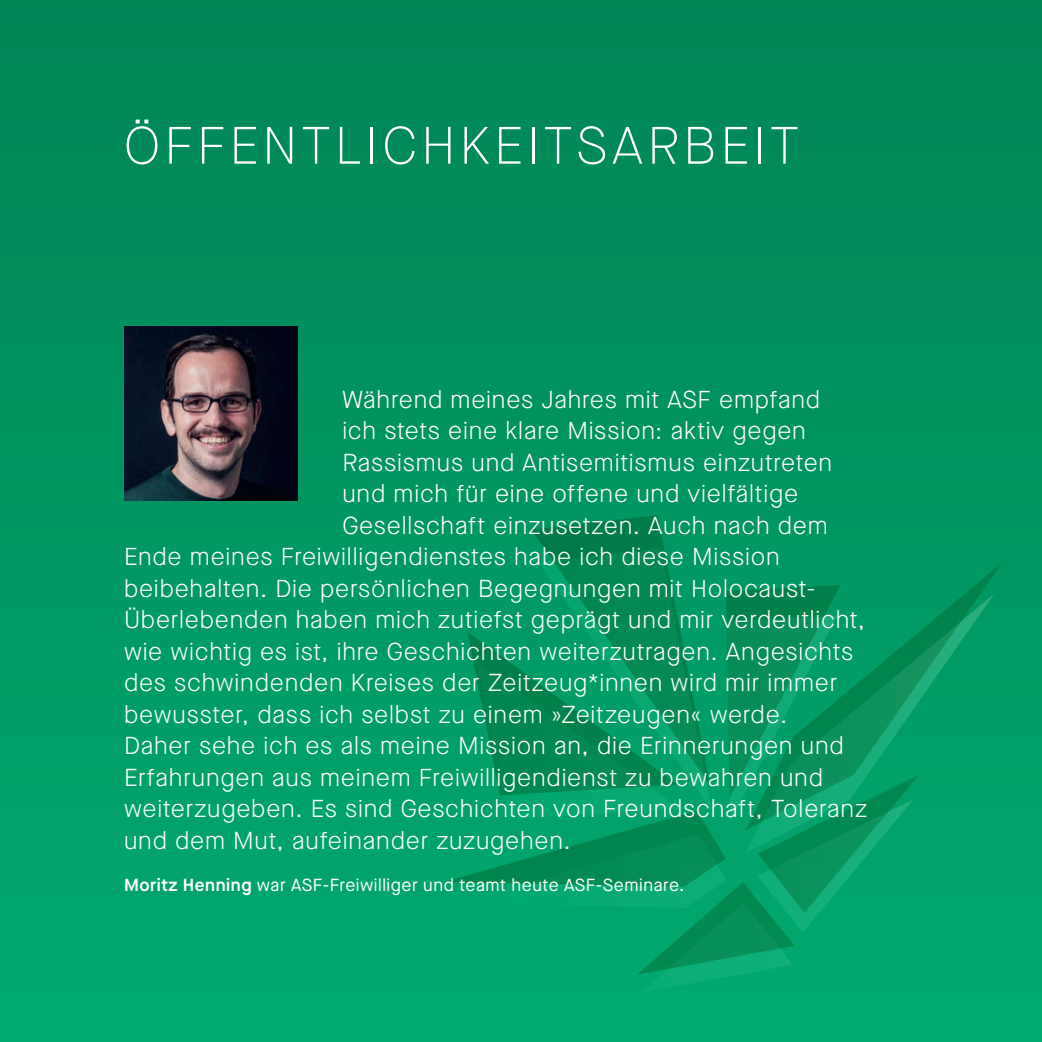
<style>
.page{position:relative;width:1042px;height:1042px;background:#fff}
.page>*{position:absolute;margin:0;border:0;box-sizing:border-box;transform-origin:0 0}
.t1{font:100 52.5px "Maison Neue";letter-spacing:.075em;color:#fff}
.t2{font:300 24.5px "Maison Neue";letter-spacing:.03em;color:#fff}
.t3{font:17.5px "Maison Neue";letter-spacing:.03em;color:#fff}
.s1{font-weight:600}
</style>
<div class="page">
<div style="left:0;top:0;width:1042px;height:1042px;background:linear-gradient(to bottom,#008454,#00aa6e)"></div>
<div style="left:454px;top:974px;width:540px;height:18px;background:#00a86d"></div>
<svg style="left:444px;top:515px;width:558px;height:459px;background:#029861"></svg>
<img style="left:124px;top:327px;width:174px;height:173px">
<h1 class="t1" style="left:124px;top:112px;width:677px">ÖFFENTLICHKEITSARBEIT</h1>
<p class="t2" style="left:342px;top:383px;width:479px">Während meines Jahres mit ASF empfand</p>
<p class="t2" style="left:342px;top:415px;width:465px">ich stets eine klare Mission: aktiv gegen</p>
<p class="t2" style="left:342px;top:446px;width:491px">Rassismus und Antisemitismus einzutreten</p>
<p class="t2" style="left:342px;top:478px;width:457px">und mich für eine offene und vielfältige</p>
<p class="t2" style="left:342px;top:509px;width:487px">Gesellschaft einzusetzen. Auch nach dem</p>
<p class="t2" style="left:124px;top:541px;width:657px">Ende meines Freiwilligendienstes habe ich diese Mission</p>
<p class="t2" style="left:124px;top:572px;width:693px">beibehalten. Die persönlichen Begegnungen mit Holocaust-</p>
<p class="t2" style="left:124px;top:604px;width:742px">Überlebenden haben mich zutiefst geprägt und mir verdeutlicht,</p>
<p class="t2" style="left:124px;top:635px;width:731px">wie wichtig es ist, ihre Geschichten weiterzutragen. Angesichts</p>
<p class="t2" style="left:124px;top:667px;width:714px">des schwindenden Kreises der Zeitzeug*innen wird mir immer</p>
<p class="t2" style="left:124px;top:698px;width:665px">bewusster, dass ich selbst zu einem »Zeitzeugen« werde.</p>
<p class="t2" style="left:124px;top:730px;width:721px">Daher sehe ich es als meine Mission an, die Erinnerungen und</p>
<p class="t2" style="left:124px;top:761px;width:700px">Erfahrungen aus meinem Freiwilligendienst zu bewahren und</p>
<p class="t2" style="left:124px;top:793px;width:744px">weiterzugeben. Es sind Geschichten von Freundschaft, Toleranz</p>
<p class="t2" style="left:124px;top:824px;width:448px">und dem Mut, aufeinander zuzugehen.</p>
<p class="t3" style="left:124px;top:873px;width:562px"><span class="s1">Moritz Henning</span> war ASF-Freiwilliger und teamt heute ASF-Seminare.</p>
</div>
